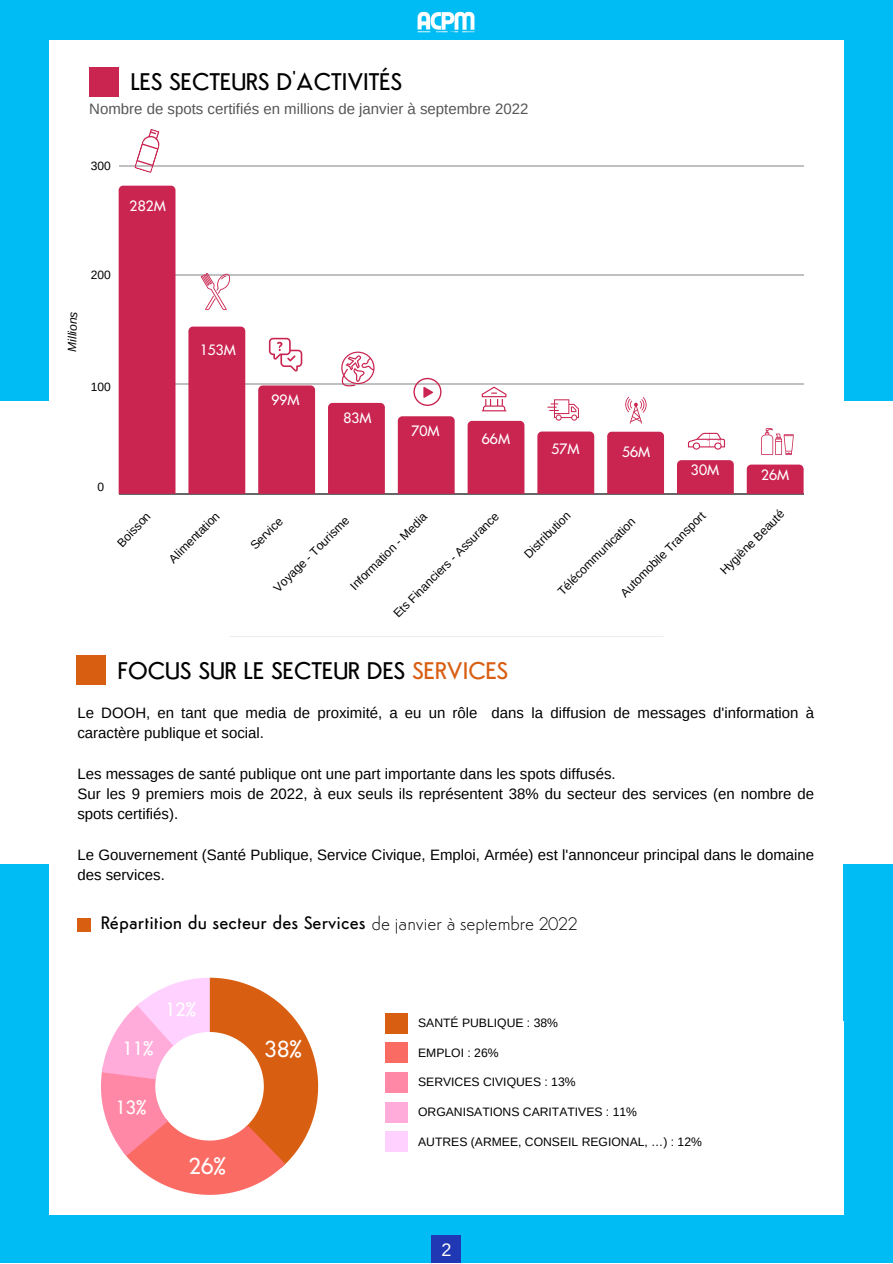
<style>
.page{position:relative;width:893px;height:1264px;background:#fff}
.page>*{position:absolute;margin:0;border:0;box-sizing:border-box;transform-origin:0 0}
.t1{font:500 24px "Semplicita";color:#000}
.t2{font:500 23.1px "Semplicita";color:#fff}
.t3{font:500 19.2px "Semplicita";color:#fff}
.t4{font:500 18px "Semplicita";color:#000}
.t5{font:18px "Arimo";color:#fff}
.t6{font:15px/20.2px "Arimo";color:#000}
.t7{font:15px "Arimo";color:#565656}
.t8{font:500 15px "Semplicita";color:#fff}
.t9{font:12.15px "Arimo";color:#000}
.t10{font:12px "Arimo";color:#000}
.t11{font:italic 12px "Arimo";color:#000}
.s1{color:#d85e12}
.s2{font-weight:300}
</style>
<div class="page">
<div style="left:0;top:0;width:892px;height:1262px;background:#00bcf4"></div>
<div style="left:0;top:401px;width:892px;height:462px;background:#fff"></div>
<div style="left:49px;top:40px;width:794px;height:1174px;background:#fff"></div>
<div style="left:431px;top:1235px;width:29px;height:27px;background:#2038b4"></div>
<hr style="left:119px;top:166px;width:684px;height:1px;background:#000">
<hr style="left:119px;top:275px;width:684px;height:1px;background:#000">
<hr style="left:119px;top:384px;width:684px;height:1px;background:#000">
<hr style="left:119px;top:493px;width:684px;height:1px;background:#000">
<div style="left:119px;top:186px;width:56px;height:308px;background:#ca2451"></div>
<div style="left:188px;top:326px;width:57px;height:168px;background:#ca2451"></div>
<div style="left:258px;top:385px;width:57px;height:109px;background:#ca2451"></div>
<div style="left:328px;top:403px;width:57px;height:91px;background:#ca2451"></div>
<div style="left:398px;top:416px;width:56px;height:78px;background:#ca2451"></div>
<div style="left:467px;top:421px;width:57px;height:73px;background:#ca2451"></div>
<div style="left:537px;top:431px;width:57px;height:63px;background:#ca2451"></div>
<div style="left:607px;top:432px;width:57px;height:62px;background:#ca2451"></div>
<div style="left:677px;top:460px;width:56px;height:34px;background:#ca2451"></div>
<svg style="left:746px;top:464px;width:57px;height:30px;background:#cb2c57"></svg>
<img style="left:417px;top:11px;width:58px;height:22px">
<hr style="left:230px;top:636px;width:433px;height:1px;background:#eee">
<div style="left:89px;top:67px;width:29px;height:30px;background:#ca2451"></div>
<div style="left:77px;top:655px;width:29px;height:29px;background:#d85e12"></div>
<svg style="left:134px;top:129px;width:28px;height:44px"></svg>
<svg style="left:201px;top:273px;width:29px;height:37px"></svg>
<svg style="left:341px;top:351px;width:33px;height:35px"></svg>
<svg style="left:269px;top:338px;width:33px;height:33px"></svg>
<svg style="left:481px;top:386px;width:25px;height:25px"></svg>
<svg style="left:547px;top:399px;width:32px;height:21px"></svg>
<svg style="left:688px;top:433px;width:37px;height:16px"></svg>
<svg style="left:761px;top:428px;width:32px;height:27px"></svg>
<div style="left:77px;top:918px;width:14px;height:13px;background:#d85e12"></div>
<svg style="left:101px;top:977px;width:217px;height:217px"></svg>
<svg style="left:413px;top:378px;width:28px;height:28px"></svg>
<svg style="left:625px;top:397px;width:21px;height:26px"></svg>
<div style="left:385px;top:1012px;width:23px;height:21px;background:#d85e12"></div>
<div style="left:385px;top:1042px;width:23px;height:21px;background:#fa6b64"></div>
<div style="left:385px;top:1071px;width:23px;height:21px;background:#ff88a6"></div>
<div style="left:385px;top:1101px;width:23px;height:21px;background:#ffacdb"></div>
<div style="left:385px;top:1131px;width:23px;height:21px;background:#ffd1ff"></div>
<h1 class="t1" style="left:131px;top:72px;width:273px">LES SECTEURS D'ACTIVITÉS</h1>
<p class="t7" style="left:89px;top:101px;width:440px">Nombre de spots certifiés en millions de janvier à septembre 2022</p>
<p class="t10" style="left:91px;top:159px;width:21px">300</p>
<p class="t8" style="left:130px;top:199px;width:38px">282M</p>
<p class="t11" style="left:65px;top:351px;width:41px;rotate:-89deg">Millions</p>
<p class="t10" style="left:91px;top:268px;width:21px">200</p>
<p class="t10" style="left:91px;top:380px;width:21px">100</p>
<p class="t10" style="left:98px;top:479px;width:8px">0</p>
<p class="t8" style="left:200px;top:344px;width:38px">153M</p>
<p class="t8" style="left:271px;top:393px;width:30px">99M</p>
<p class="t8" style="left:343px;top:411px;width:30px">83M</p>
<p class="t8" style="left:411px;top:425px;width:30px">70M</p>
<p class="t8" style="left:482px;top:432px;width:30px">66M</p>
<p class="t8" style="left:551px;top:443px;width:30px">57M</p>
<p class="t8" style="left:622px;top:446px;width:30px">56M</p>
<p class="t8" style="left:691px;top:464px;width:30px">30M</p>
<p class="t8" style="left:761px;top:469px;width:30px">26M</p>
<p class="t10" style="left:391px;top:610px;width:145px;rotate:-45deg">Ets Financiers - Assurance</p>
<p class="t10" style="left:717px;top:567px;width:87px;rotate:-45deg">Hygiène Beauté</p>
<p class="t10" style="left:617px;top:590px;width:116px;rotate:-45deg">Automobile Transport</p>
<p class="t10" style="left:271px;top:585px;width:103px;rotate:-45deg">Voyage - Tourisme</p>
<p class="t10" style="left:347px;top:583px;width:105px;rotate:-45deg">Information - Media</p>
<p class="t10" style="left:521px;top:551px;width:61px;rotate:-45deg">Distribution</p>
<p class="t10" style="left:114px;top:540px;width:44px;rotate:-47deg">Boisson</p>
<p class="t10" style="left:166px;top:556px;width:67px;rotate:-45deg">Alimentation</p>
<p class="t10" style="left:248px;top:542px;width:41px;rotate:-45deg">Service</p>
<p class="t10" style="left:555px;top:588px;width:105px;rotate:-45deg">Télécommunication</p>
<h1 class="t1" style="left:118px;top:661px;width:392px">FOCUS SUR LE SECTEUR DES <span class="s1">SERVICES</span></h1>
<p class="t6" style="left:77px;top:702px;width:738px">Le DOOH, en tant que media de proximité, a eu un rôle dans la diffusion de messages d'information à caractère publique et social.</p>
<p class="t6" style="left:77px;top:763px;width:738px">Les messages de santé publique ont une part importante dans les spots diffusés.<br>Sur les 9 premiers mois de 2022, à eux seuls ils représentent 38% du secteur des services (en nombre de spots certifiés).</p>
<p class="t6" style="left:77px;top:844px;width:738px">Le Gouvernement (Santé Publique, Service Civique, Emploi, Armée) est l'annonceur principal dans le domaine des services.</p>
<p class="t4" style="left:101px;top:915px;width:478px">Répartition du secteur des Services <span class="s2">de janvier à septembre 2022</span></p>
<p class="t3" style="left:122px;top:1040px;width:32px">11%</p>
<p class="t3" style="left:165px;top:1001px;width:32px">12%</p>
<p class="t3" style="left:116px;top:1099px;width:32px">13%</p>
<h2 class="t2" style="left:189px;top:1156px;width:39px">26%</h2>
<h2 class="t2" style="left:264px;top:1040px;width:39px">38%</h2>
<p class="t9" style="left:418px;top:1016px;width:141px">SANTÉ PUBLIQUE : 38%</p>
<p class="t9" style="left:418px;top:1045px;width:82px">EMPLOI : 26%</p>
<p class="t9" style="left:418px;top:1075px;width:159px">SERVICES CIVIQUES : 13%</p>
<p class="t9" style="left:418px;top:1105px;width:220px">ORGANISATIONS CARITATIVES : 11%</p>
<p class="t9" style="left:418px;top:1134px;width:285px">AUTRES (ARMEE, CONSEIL REGIONAL, …) : 12%</p>
<p class="t5" style="left:441px;top:1240px;width:11px">2</p>
</div>
